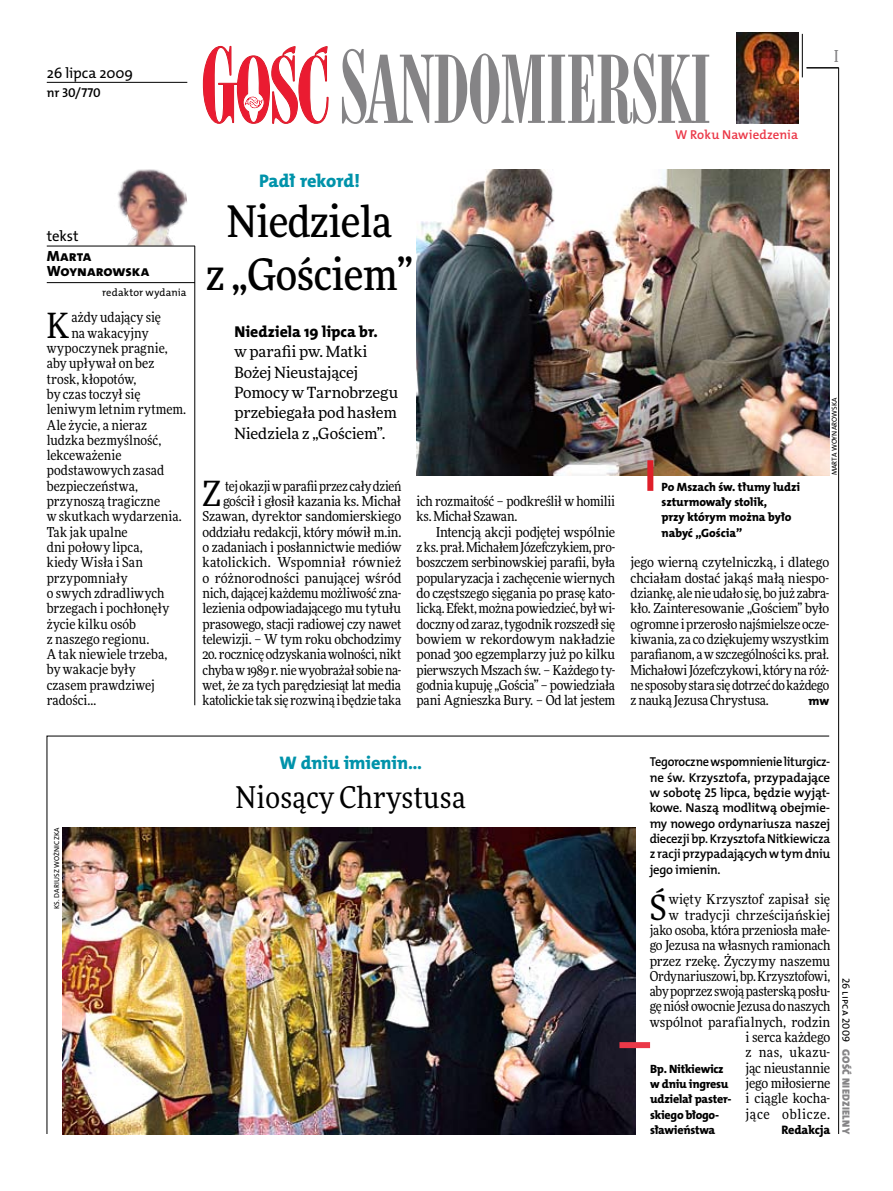
<style>
.page{position:relative;width:893px;height:1191px;background:#fff}
.page>*{position:absolute;margin:0;border:0;box-sizing:border-box;transform-origin:0 0}
.t1{font:500 43.5px/52.5px "Freeday Narrow";letter-spacing:-.01em;color:#000;text-align:center}
.t2{font:34.8px "Freeday Narrow News";color:#000}
.t3{font:30px "Freeday Narrow News";letter-spacing:.01em;color:#000}
.t4{font:18.3px "The Mix HP8 Ex Bld";letter-spacing:.02em;color:#0093aa}
.t5{font:18.3px "The Mix HP8 Ex Bld";letter-spacing:-.005em;color:#0093aa}
.t6{font:500 16.5px "Freeday Narrow";color:#858486;scale:.9 1}
.t7{font:15.75px "The Mix HP8 Ex Bld";letter-spacing:.01em;color:#000}
.t8{font:15.45px/20.4px "Freeday News";letter-spacing:-.01em;color:#000}
.t9{font:14.85px "The Mix HP5 Plain";color:#000}
.t10{font:14.85px/15.3px "The Mix HP8 Ex Bld";color:#000}
.t11{font:13.65px/15.3px "Freeday Narrow News";letter-spacing:-.005em;color:#000;text-align:justify}
.t12{font:12.9px/15.3px "The Mix HP6 Se Bld";letter-spacing:-.02em;color:#000;text-align:justify;scale:.96 1}
.t13{font:12.9px "The Mix HP6 Se Bld";letter-spacing:.005em;color:#eb3848}
.t14{font:12.9px "The Mix HP6 Se Bld";letter-spacing:-.02em;color:#000}
.t15{font:12.3px "The Mix HP8 Ex Bld";letter-spacing:-.025em;color:#000}
.t16{font:12px/15.3px "The Mix HP8 Ex Bld";letter-spacing:-.005em;color:#000}
.t17{font:10.5px "The Mix HP5 Plain";letter-spacing:.02em;color:#000}
.t18{font:10.5px "The Mix HP9 Blk";letter-spacing:.025em;color:#858486}
.t19{font:7.2px "The Mix HP5 Plain";letter-spacing:.005em;color:#000}
</style>
<div class="page">
<hr style="left:838px;top:68px;width:1px;height:1066px;background:#000">
<hr style="left:802px;top:34px;width:1px;height:43px;background:#000">
<svg style="left:203px;top:46px;width:125px;height:78px"></svg>
<svg style="left:342px;top:49px;width:367px;height:75px"></svg>
<hr style="left:47px;top:82px;width:140px;height:1px;background:#000">
<hr style="left:195px;top:246px;width:1px;height:459px;background:#000">
<hr style="left:806px;top:68px;width:33px;height:1px;background:#000">
<img style="left:108px;top:169px;width:85px;height:77px">
<hr style="left:47px;top:246px;width:148px;height:1px;background:#000">
<hr style="left:47px;top:282px;width:148px;height:1px;background:#000">
<img style="left:736px;top:33px;width:62px;height:90px">
<img style="left:416px;top:169px;width:413px;height:306px">
<div style="left:647px;top:460px;width:6px;height:31px;background:#df1f2a"></div>
<svg style="left:47px;top:735px;width:783px;height:399px"></svg>
<img style="left:62px;top:827px;width:573px;height:307px">
<div style="left:619px;top:1042px;width:31px;height:6px;background:#eb3848"></div>
<p class="t9" style="left:47px;top:63px;width:88px">26 lipca 2009</p>
<p class="t14" style="left:47px;top:85px;width:56px">nr 30/770</p>
<p class="t9" style="left:47px;top:227px;width:33px">tekst</p>
<p class="t10" style="left:47px;top:249px;width:104px">Marta<br>Woynarowska</p>
<p class="t17" style="left:102px;top:285px;width:86px">redaktor wydania</p>
<h2 class="t2" style="left:47px;top:304px;width:24px">K</h2>
<p class="t11" style="left:71px;top:310px;width:91px">ażdy udający się</p>
<p class="t11" style="left:71px;top:325px;width:79px">na wakacyjny</p>
<p class="t11" style="left:47px;top:340px;width:122px">wypoczynek pragnie,</p>
<p class="t11" style="left:47px;top:356px;width:109px">aby upływał on bez</p>
<p class="t11" style="left:47px;top:371px;width:91px">trosk, kłopotów,</p>
<p class="t11" style="left:47px;top:386px;width:95px">by czas toczył się</p>
<p class="t11" style="left:47px;top:401px;width:141px">leniwym letnim rytmem.</p>
<p class="t11" style="left:47px;top:417px;width:102px">Ale życie, a nieraz</p>
<p class="t11" style="left:47px;top:432px;width:116px">ludzka bezmyślność,</p>
<p class="t11" style="left:47px;top:447px;width:76px">lekceważenie</p>
<p class="t11" style="left:47px;top:463px;width:119px">podstawowych zasad</p>
<p class="t11" style="left:47px;top:478px;width:93px">bezpieczeństwa,</p>
<p class="t11" style="left:47px;top:493px;width:115px">przynoszą tragiczne</p>
<p class="t11" style="left:47px;top:509px;width:137px">w skutkach wydarzenia.</p>
<p class="t11" style="left:47px;top:524px;width:82px">Tak jak upalne</p>
<p class="t11" style="left:47px;top:539px;width:97px">dni połowy lipca,</p>
<p class="t11" style="left:47px;top:554px;width:98px">kiedy Wisła i San</p>
<p class="t11" style="left:47px;top:570px;width:82px">przypomniały</p>
<p class="t11" style="left:47px;top:585px;width:119px">o swych zdradliwych</p>
<p class="t11" style="left:47px;top:600px;width:124px">brzegach i pochłonęły</p>
<p class="t11" style="left:47px;top:616px;width:91px">życie kilku osób</p>
<p class="t11" style="left:47px;top:631px;width:104px">z naszego regionu.</p>
<p class="t11" style="left:47px;top:646px;width:122px">A tak niewiele trzeba,</p>
<p class="t11" style="left:47px;top:662px;width:90px">by wakacje były</p>
<p class="t11" style="left:47px;top:677px;width:110px">czasem prawdziwej</p>
<p class="t11" style="left:47px;top:692px;width:51px">radości…</p>
<p class="t6" style="left:834px;top:46px;width:6px">I</p>
<h3 class="t5" style="left:259px;top:169px;width:102px">Padł rekord!</h3>
<h1 class="t1" style="left:206px;top:195px;width:209px">Niedziela<br>z „Gościem”</h1>
<p class="t7" style="left:234px;top:321px;width:145px">Niedziela 19 lipca br.</p>
<p class="t8" style="left:234px;top:341px;width:165px">w parafii pw. Matki<br>Bożej Nieustającej<br>Pomocy w Tarnobrzegu przebiegała pod hasłem<br>Niedziela z „Gościem”.</p>
<p class="t11" style="left:203px;top:478px;width:200px;text-align:right">tej okazji wparafii przez cały dzień gościł i głosił kazania ks. Michał Szawan, dyrektor sandomierskiego oddziału redakcji, który mówił m.in. o zadaniach i posłannictwie mediów katolickich. Wspomniał również o różnorodności panującej wśród nich, dającej każdemu możliwość zna&shy;lezienia odpowiadającego mu tytułu prasowego, stacji radiowej czy nawet telewizji. – W tym roku obchodzimy</p>
<p class="t11" style="left:203px;top:646px;width:200px">20. rocznicę odzyskania wolności, nikt chyba w1989 r. niewyobrażał sobie na&shy;wet, że za tych parędziesiąt lat media katolickie taksię rozwiną ibędzie taka</p>
<h2 class="t2" style="left:203px;top:472px;width:20px">Z</h2>
<p class="t11" style="left:417px;top:493px;width:200px">ich rozmaitość – podkreślił w homilii ks.Michał Szawan.</p>
<p class="t11" style="left:417px;top:524px;width:200px;text-indent:20px">Intencją akcji podjętej wspólnie zks.prał. Michałem Józefczykiem, pro&shy;boszczem serbinowskiej parafii, była popularyzacja i zachęcenie wiernych do częstszego sięgania po prasę kato&shy;licką. Efekt, można powiedzieć, był wi&shy;doczny odzaraz, tygodnik rozszedłsię bowiem w rekordowym nakładzie ponad 300 egzemplarzy już po kilku pierwszych Mszach św. – Każdego ty&shy;godnia kupuję „Gościa” – powiedziała pani Agnieszka Bury. – Od lat jestem</p>
<p class="t13" style="left:675px;top:126px;width:124px">W Roku Nawiedzenia</p>
<p class="t16" style="left:662px;top:479px;width:140px">Po Mszach św. tłumy ludzi szturmowały stolik,<br>przy którym można było nabyć „Gościa”</p>
<p class="t19" style="left:830px;top:475px;width:79px;rotate:-90deg">Marta Woynarowska</p>
<p class="t11" style="left:630px;top:555px;width:200px">jego wierną czytelniczką, i dlatego chciałam dostać jakąś małą niespo&shy;dziankę, alenieudało się, bo już zabra&shy;kło. Zainteresowanie „Gościem” było ogromne iprzerosło najśmielsze ocze&shy;kiwania, za co dziękujemy wszystkim parafianom, awszczególności ks.prał.<br>Michałowi Józefczykowi, który na róż&shy;ne sposoby stara się dotrzeć dokażdego znauką Jezusa Chrystusa.</p>
<p class="t15" style="left:808px;top:693px;width:22px">mw</p>
<p class="t19" style="left:52px;top:908px;width:82px;rotate:-90deg">ks. Dariusz Wożniczka</p>
<h3 class="t4" style="left:280px;top:751px;width:144px">W dniu imienin…</h3>
<h3 class="t3" style="left:236px;top:778px;width:231px">Niosący Chrystusa</h3>
<p class="t12" style="left:650px;top:754px;width:190px">Tegoroczne wspomnienie liturgicz&shy;ne św. Krzysztofa, przypadające w sobotę 25 lipca, będzie wyjąt&shy;kowe. Naszą modlitwą obejmie&shy;my nowego ordynariusza naszej diecezji bp. Krzysztofa Nitkiewicza z racji przypadających wtym dniu jego imienin.</p>
<h2 class="t2" style="left:650px;top:885px;width:18px">Ś</h2>
<p class="t11" style="left:650px;top:891px;width:182px;text-align:right">więty Krzysztof zapisał się<br>w tradycji chrześcijańskiej jako osoba, która przeniosła małe&shy;go Jezusa na własnych ramionach przez rzekę. Życzymy naszemu<br>Ordynariuszowi, bp.Krzysztofowi, aby poprzez swoją pasterską posłu&shy;gę niósł owocnie Jezusa donaszych wspólnot parafialnych, rodzin i serca każdego<br>z nas, ukazu-<br>jąc nieustannie<br>jego miłosierne<br>i ciągle kocha-<br>jące oblicze.</p>
<p class="t15" style="left:781px;top:1122px;width:50px">Redakcja</p>
<p class="t16" style="left:650px;top:1061px;width:83px">Bp. Nitkiewicz w dniu ingresu udzielał paster&shy;skiego błogo&shy;sławieństwa</p>
<p class="t17" style="left:853px;top:977px;width:66px;rotate:90deg">26 lipca 2009</p>
<p class="t18" style="left:853px;top:1049px;width:86px;rotate:90deg">Gość Niedzielny</p>
</div>
